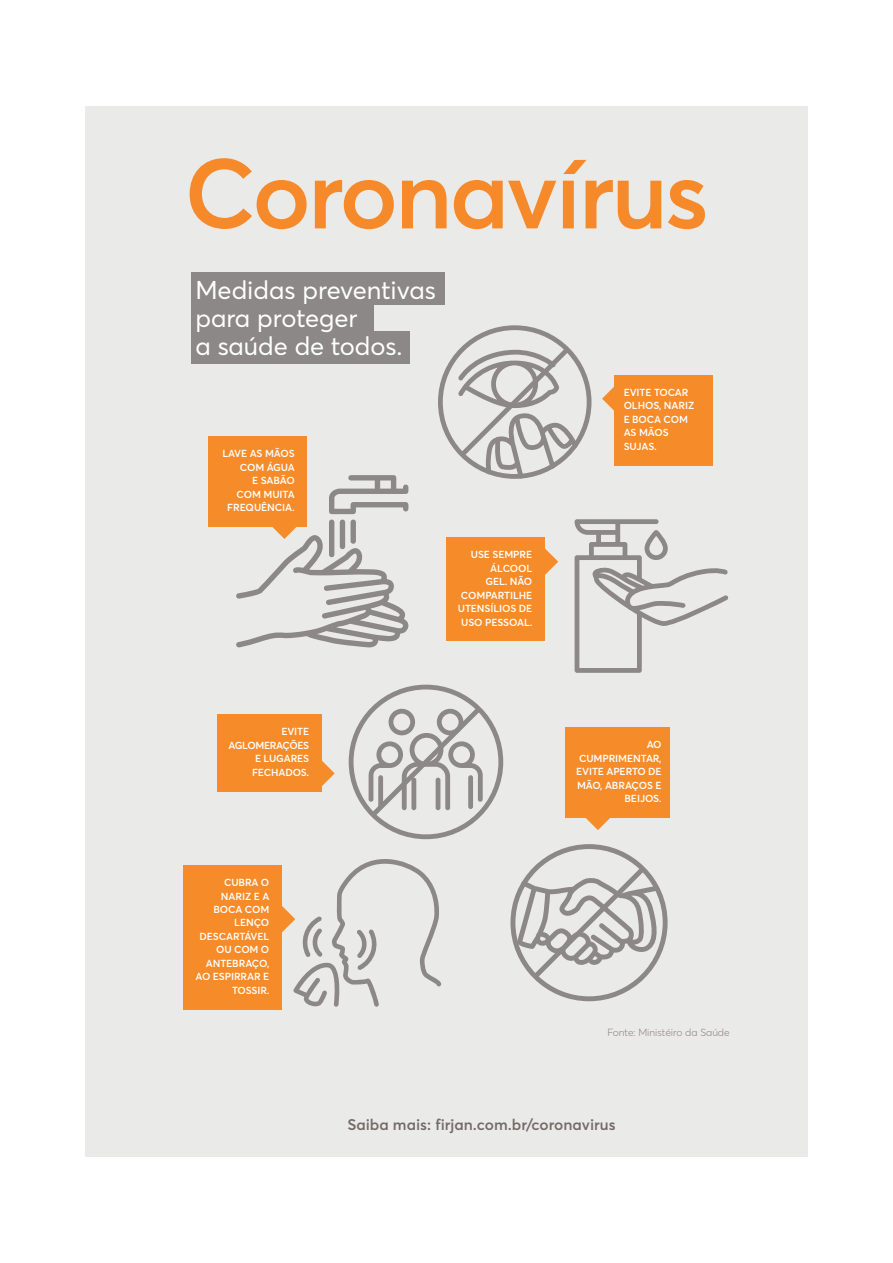
<style>
.page{position:relative;width:893px;height:1263px;background:#fff}
.page>*{position:absolute;margin:0;border:0;box-sizing:border-box;transform-origin:0 0}
.t1{font:600 97.65px "Averta";letter-spacing:-.035em;color:#f68a2a}
.t2{font:25.5px "Averta";color:#fff}
.t3{font:600 15.3px "Averta";color:#746b67}
.t4{font:600 10.2px/13.5px "Averta";letter-spacing:-.01em;color:#fff;text-align:right}
.t5{font:300 10.2px "Averta";color:#8b8280}
</style>
<div class="page">
<div style="left:85px;top:106px;width:723px;height:1051px;background:#eaeae9"></div>
<svg style="left:438px;top:325px;width:153px;height:154px"></svg>
<svg style="left:575px;top:519px;width:153px;height:154px"></svg>
<svg style="left:510px;top:844px;width:158px;height:157px"></svg>
<svg style="left:349px;top:685px;width:154px;height:154px"></svg>
<div style="left:208px;top:436px;width:99px;height:91px;background:#f68b29"></div>
<svg style="left:236px;top:475px;width:173px;height:172px"></svg>
<div style="left:614px;top:375px;width:99px;height:91px;background:#f68b29"></div>
<svg style="left:602px;top:387px;width:12px;height:24px"></svg>
<div style="left:446px;top:537px;width:99px;height:104px;background:#f68b29"></div>
<svg style="left:545px;top:548px;width:13px;height:27px"></svg>
<div style="left:217px;top:714px;width:105px;height:78px;background:#f68b29"></div>
<svg style="left:322px;top:761px;width:13px;height:25px"></svg>
<div style="left:183px;top:865px;width:99px;height:145px;background:#f68b29"></div>
<svg style="left:282px;top:859px;width:159px;height:148px"></svg>
<div style="left:566px;top:727px;width:104px;height:90px;background:#f68b29"></div>
<svg style="left:585px;top:817px;width:26px;height:13px"></svg>
<div style="left:191px;top:272px;width:254px;height:33px;background:#8c8888"></div>
<div style="left:191px;top:302px;width:183px;height:32px;background:#8c8888"></div>
<div style="left:191px;top:331px;width:218px;height:33px;background:#8c8888"></div>
<p class="t1" style="left:184px;top:125px;width:526px">Coronavírus</p>
<p class="t2" style="left:195px;top:272px;width:242px">Medidas preventivas</p>
<p class="t2" style="left:195px;top:300px;width:164px">para proteger</p>
<p class="t2" style="left:195px;top:329px;width:209px">a saúde de todos.</p>
<p class="t4" style="left:222px;top:446px;width:74px">LAVE AS MÃOS<br>COM ÁGUA<br>E SABÃO<br>COM MUITA<br>FREQUÊNCIA.</p>
<p class="t4" style="left:458px;top:548px;width:76px">USE SEMPRE<br>ÁLCOOL<br>GEL. NÃO<br>COMPARTILHE<br>UTENSÍLIOS DE<br>USO PESSOAL.</p>
<p class="t4" style="left:228px;top:725px;width:82px">EVITE<br>AGLOMERAÇÕES<br>E LUGARES<br>FECHADOS.</p>
<p class="t4" style="left:196px;top:875px;width:75px">CUBRA O<br>NARIZ E A<br>BOCA COM<br>LENÇO<br>DESCARTÁVEL<br>OU COM O<br>ANTEBRAÇO,<br>AO ESPIRRAR E<br>TOSSIR.</p>
<p class="t4" style="left:624px;top:385px;width:72px;text-align:left">EVITE TOCAR<br>OLHOS, NARIZ<br>E BOCA COM<br>AS MÃOS<br>SUJAS.</p>
<p class="t4" style="left:576px;top:737px;width:87px">AO<br>CUMPRIMENTAR,<br>EVITE APERTO DE<br>MÃO, ABRAÇOS E<br>BEIJOS.</p>
<p class="t5" style="left:607px;top:1025px;width:124px">Fonte: Ministéiro da Saúde</p>
<p class="t3" style="left:347px;top:1114px;width:270px">Saiba mais: firjan.com.br/coronavirus</p>
</div>
